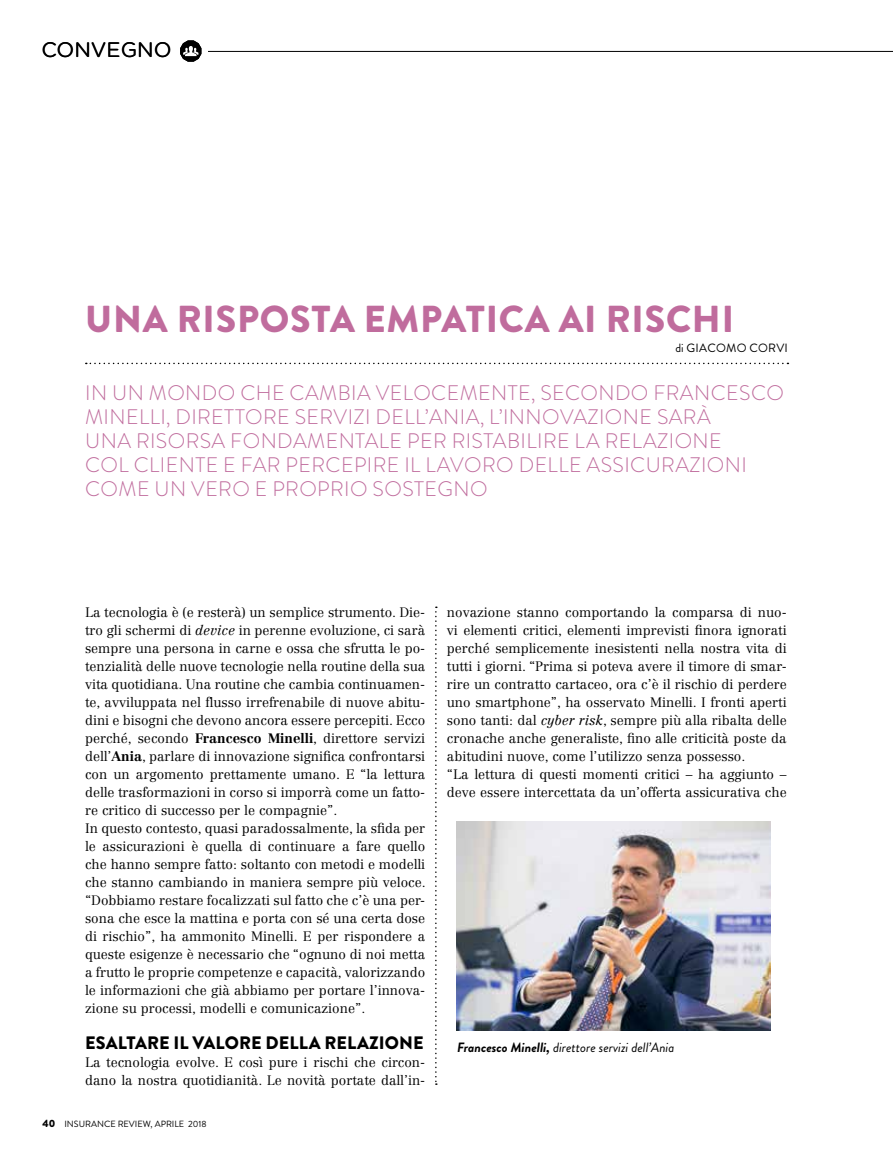
<style>
.page{position:relative;width:893px;height:1170px;background:#fff}
.page>*{position:absolute;margin:0;border:0;box-sizing:border-box;transform-origin:0 0}
.t1{font:900 37.5px "Brandon Grotesque";letter-spacing:.02em;color:#c06c9d}
.t2{font:300 21px/24px "Brandon Grotesque";letter-spacing:.02em;color:#c06c9d}
.t3{font:21px "Gotham Rounded";color:#000}
.t4{font:900 18px "Brandon Grotesque";letter-spacing:.005em;color:#000}
.t5{font:300 13.5px/18px "Centennial LT Std";color:#000}
.t6{font:italic 13.5px "Brandon Grotesque";color:#000}
.t7{font:12px "Brandon Grotesque";letter-spacing:.02em;color:#000}
.t8{font:9px "Brandon Grotesque";color:#000}
.s1{font-style:italic}
.s2{font-weight:700}
.s3{font-weight:900;font-size:10.5px}
</style>
<div class="page">
<svg style="left:180px;top:40px;width:21px;height:22px"></svg>
<hr style="left:208px;top:51px;width:685px;height:1px;background:#000">
<svg style="left:435px;top:606px;width:2px;height:478px"></svg>
<svg style="left:86px;top:362px;width:702px;height:2px"></svg>
<img style="left:457px;top:821px;width:313px;height:209px">
<h2 class="t3" style="left:41px;top:35px;width:132px">CONVEGNO</h2>
<h1 class="t1" style="left:85px;top:293px;width:650px">UNA RISPOSTA EMPATICA AI RISCHI</h1>
<p class="t7" style="left:675px;top:340px;width:114px">di GIACOMO CORVI</p>
<p class="t2" style="left:85px;top:381px;width:700px">IN UN MONDO CHE CAMBIA VELOCEMENTE, SECONDO FRANCESCO MINELLI, DIRETTORE SERVIZI DELL’ANIA, L’INNOVAZIONE SARÀ<br>UNA RISORSA FONDAMENTALE PER RISTABILIRE LA RELAZIONE<br>COL CLIENTE E FAR PERCEPIRE IL LAVORO DELLE ASSICURAZIONI COME UN VERO E PROPRIO SOSTEGNO</p>
<p class="t5" style="left:85px;top:603px;width:342px">La tecnologia è (e resterà) un semplice strumento. Die&shy;tro gli schermi di <span class="s1">device</span> in perenne evoluzione, ci sarà sempre una persona in carne e ossa che sfrutta le po&shy;tenzialità delle nuove tecnologie nella routine della sua vita quotidiana. Una routine che cambia continuamen&shy;te, avviluppata nel flusso irrefrenabile di nuove abitu&shy;dini e bisogni che devono ancora essere percepiti. Ecco perché, secondo <span class="s2">Francesco Minelli</span>, direttore servizi dell’<span class="s2">Ania</span>, parlare di innovazione significa confrontarsi con un argomento prettamente umano. E “la lettura delle trasformazioni in corso si imporrà come un fatto&shy;re critico di successo per le compagnie”.<br>In questo contesto, quasi paradossalmente, la sfida per le assicurazioni è quella di continuare a fare quello che hanno sempre fatto: soltanto con metodi e modelli che stanno cambiando in maniera sempre più veloce. “Dobbiamo restare focalizzati sul fatto che c’è una per&shy;sona che esce la mattina e porta con sé una certa dose di rischio”, ha ammonito Minelli. E per rispondere a queste esigenze è necessario che “ognuno di noi metta a frutto le proprie competenze e capacità, valorizzando le informazioni che già abbiamo per portare l’innova&shy;zione su processi, modelli e comunicazione”.</p>
<h3 class="t4" style="left:85px;top:1029px;width:340px">ESALTARE IL VALORE DELLA RELAZIONE</h3>
<p class="t5" style="left:85px;top:1053px;width:342px">La tecnologia evolve. E così pure i rischi che circon&shy;dano la nostra quotidianità. Le novità portate dall’in-</p>
<p class="t8" style="left:43px;top:1117px;width:166px"><span class="s3">40</span> INSURANCE REVIEW, APRILE 2018</p>
<p class="t5" style="left:447px;top:603px;width:341px">novazione stanno comportando la comparsa di nuo&shy;vi elementi critici, elementi imprevisti finora ignorati perché semplicemente inesistenti nella nostra vita di tutti i giorni. “Prima si poteva avere il timore di smar&shy;rire un contratto cartaceo, ora c’è il rischio di perdere uno smartphone”, ha osservato Minelli. I fronti aperti sono tanti: dal <span class="s1">cyber risk</span>, sempre più alla ribalta delle cronache anche generaliste, fino alle criticità poste da abitudini nuove, come l’utilizzo senza possesso.<br>“La lettura di questi momenti critici – ha aggiunto – deve essere intercettata da un’offerta assicurativa che</p>
<p class="t6" style="left:457px;top:1037px;width:219px"><span class="s2">Francesco Minelli,</span> direttore servizi dell’Ania</p>
</div>
